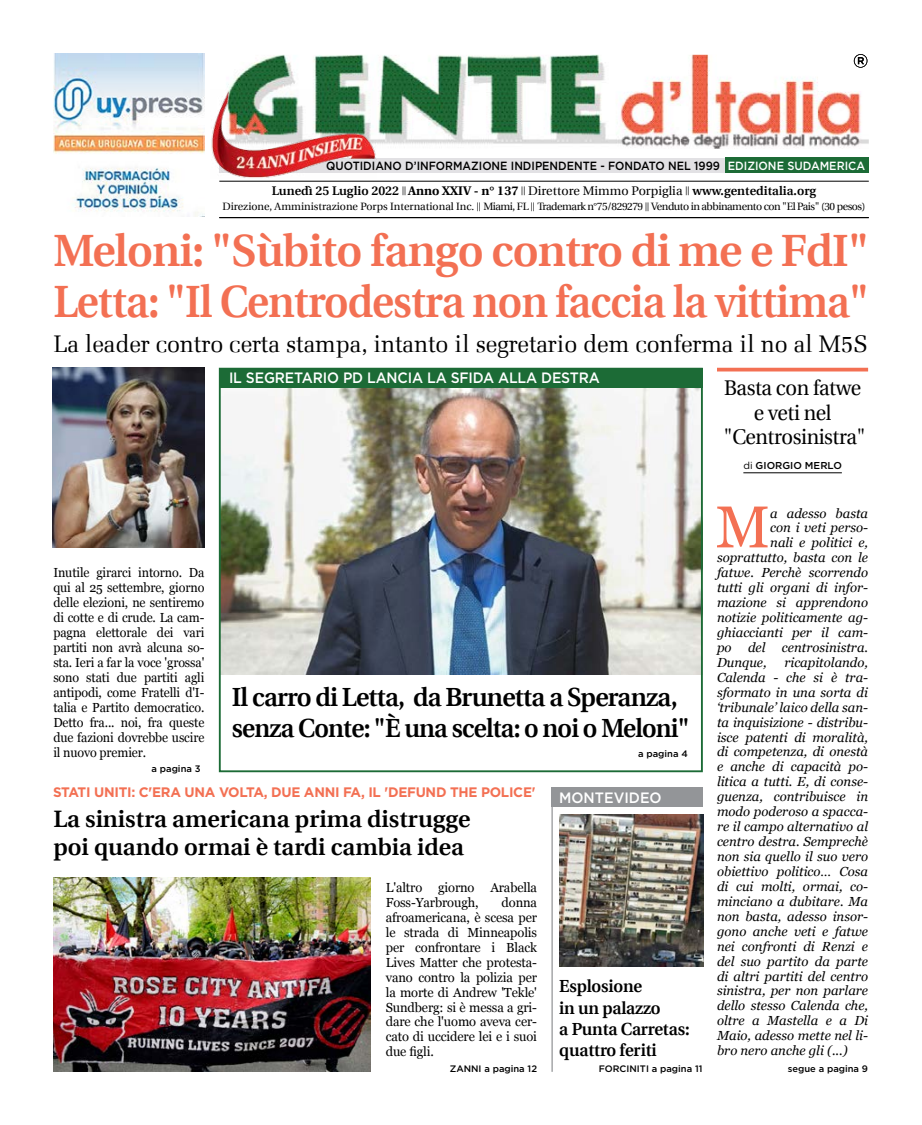
<style>
.page{position:relative;width:922px;height:1125px;background:#fff}
.page>*{position:absolute;margin:0;border:0;box-sizing:border-box;transform-origin:0 0}
.t1{font:58.88px "Georgia";color:#f37053}
.t2{font:600 45.25px/51.2px "Utopia";letter-spacing:-.02em;color:#f37053}
.t3{font:600 26.25px/31.2px "Utopia";letter-spacing:-.03em;color:#000}
.t4{font:300 24px "Melior";letter-spacing:-.01em;color:#000}
.t5{font:600 23.75px/27.5px "Utopia";color:#000}
.t6{font:21.25px/24.4px "Utopia";letter-spacing:-.02em;color:#000;text-align:center;scale:.95 1}
.t7{font:600 17.5px/21.2px "Utopia";letter-spacing:-.01em;color:#000;scale:.96 1}
.t8{font:500 15px "Gotham";letter-spacing:-.01em;color:#fff;scale:.94 1}
.t9{font:500 15px "Gotham";letter-spacing:-.01em;color:#fff;scale:.95 1}
.t10{font:700 13.75px "Gotham";letter-spacing:-.02em;color:#f37053}
.t11{font:italic 13.12px/14.9px "Georgia";color:#000;text-align:justify}
.t12{font:13.12px/14.9px "Georgia";letter-spacing:-.01em;color:#000;text-align:justify;scale:.95 1}
.t13{font:13.12px/14.9px "Georgia";letter-spacing:-.01em;color:#000}
.t14{font:600 12.5px "Utopia";letter-spacing:.005em;color:#000}
.t15{font:500 11.88px "Gotham";color:#000;scale:.92 1}
.t16{font:10.62px "Utopia";letter-spacing:-.04em;color:#000}
.t17{font:500 10px "Gotham";color:#000}
.t18{font:500 9.38px "Gotham";color:#000}
.s1{color:#fff}
.s2{font-weight:400;font-size:8.75px}
.s3{font-weight:700}
.s4{font-weight:400}
.s5{font-size:8.75px}
</style>
<div class="page">
<img style="left:53px;top:53px;width:151px;height:164px">
<img style="left:227px;top:55px;width:641px;height:94px">
<div style="left:219px;top:158px;width:649px;height:15px;background:#e2e1e4"></div>
<div style="left:724px;top:158px;width:144px;height:15px;background:#1c6b36"></div>
<hr style="left:219px;top:181px;width:649px;height:1px;background:#000">
<hr style="left:219px;top:217px;width:649px;height:1px;background:#000">
<svg style="left:853px;top:54px;width:14px;height:14px"></svg>
<img style="left:211px;top:90px;width:165px;height:88px">
<hr style="left:716px;top:368px;width:151px;height:3px;background:#f37053">
<hr style="left:743px;top:472px;width:98px;height:1px;background:#000">
<img style="left:222px;top:388px;width:477px;height:286px">
<div style="left:219px;top:368px;width:483px;height:20px;background:#1c6b36"></div>
<img style="left:53px;top:877px;width:317px;height:195px">
<img style="left:53px;top:368px;width:151px;height:180px">
<div style="left:551px;top:787px;width:152px;height:20px;background:#939598"></div>
<hr style="left:551px;top:788px;width:1px;height:284px;background:#939598">
<img style="left:559px;top:814px;width:143px;height:153px">
<p class="t15" style="left:326px;top:158px;width:587px">QUOTIDIANO D’INFORMAZIONE INDIPENDENTE - FONDATO NEL 1999 <span class="s1">EDIZIONE SUDAMERICA</span></p>
<p class="t14" style="left:272px;top:183px;width:546px">Lunedì 25 Luglio 2022 <span class="s2">||</span> <span class="s3">Anno XXIV - n° 137</span> <span class="s2">||</span> <span class="s4">Direttore Mimmo Porpiglia</span> <span class="s2">||</span> www.genteditalia.org</p>
<p class="t16" style="left:222px;top:201px;width:644px">Direzione, Amministrazione Porps International Inc. <span class="s5">||</span> Miami, FL <span class="s5">||</span> Trademark n°75/829279 <span class="s5">||</span> Venduto in abbinamento con "El Pais" (30 pesos)</p>
<h2 class="t2" style="left:53px;top:226px;width:816px">Meloni: "Sùbito fango contro di me e FdI"<br>Letta: "Il Centrodestra non faccia la vittima"</h2>
<h3 class="t4" style="left:53px;top:334px;width:815px">La leader contro certa stampa, intanto il segretario dem conferma il no al M5S</h3>
<p class="t8" style="left:229px;top:368px;width:396px">IL SEGRETARIO PD LANCIA LA SFIDA ALLA DESTRA</p>
<h3 class="t6" style="left:723px;top:376px;width:151px">Basta con fatwe e veti nel "Centrosinistra"</h3>
<p class="t17" style="left:743px;top:459px;width:100px"><span class="s4">di</span> GIORGIO MERLO</p>
<p class="t12" style="left:53px;top:565px;width:160px">Inutile girarci intorno. Da qui al 25 settembre, giorno delle elezioni, ne sentiremo di cotte e di crude. La cam&shy;pagna elettorale dei vari partiti non avrà alcuna so&shy;sta. Ieri a far la voce 'grossa' sono stati due partiti agli antipodi, come Fratelli d'I&shy;talia e Partito democratico.<br>Detto fra... noi, fra queste due fazioni dovrebbe uscire il nuovo premier.</p>
<p class="t18" style="left:151px;top:763px;width:50px">a pagina 3</p>
<h3 class="t3" style="left:232px;top:681px;width:459px">Il carro di Letta, da Brunetta a Speranza, senza Conte: "È una scelta: o noi o Meloni"</h3>
<p class="t18" style="left:638px;top:748px;width:51px">a pagina 4</p>
<p class="t10" style="left:53px;top:783px;width:484px">STATI UNITI: C'ERA UNA VOLTA, DUE ANNI FA, IL 'DEFUND THE POLICE'</p>
<h3 class="t5" style="left:53px;top:806px;width:418px">La sinistra americana prima distrugge poi quando ormai è tardi cambia idea</h3>
<p class="t13" style="left:385px;top:880px;width:153px">L'altro giorno Arabella<br>Foss-Yarbrough,</p>
<p class="t13" style="left:385px;top:894px;width:153px;text-align:justify;text-indent:116px">donna afroamericana, è scesa per le strada di Minneapolis per confrontare i Black Lives Matter che protesta&shy;vano contro la polizia per la morte di Andrew 'Tekle' Sundberg: si è messa a gri&shy;dare che l'uomo aveva cer&shy;cato di uccidere lei e i suoi due figli.</p>
<p class="t9" style="left:559px;top:788px;width:109px">MONTEVIDEO</p>
<h3 class="t7" style="left:559px;top:976px;width:137px">Esplosione<br>in un palazzo<br>a Punta Carretas: quattro feriti</h3>
<p class="t18" style="left:449px;top:1062px;width:89px">ZANNI a pagina 12</p>
<p class="t18" style="left:598px;top:1062px;width:105px">FORCINITI a pagina 11</p>
<h1 class="t1" style="left:715px;top:484px;width:56px">M</h1>
<p class="t11" style="left:770px;top:505px;width:99px">a adesso basta</p>
<p class="t11" style="left:770px;top:520px;width:99px">con i veti perso-</p>
<p class="t11" style="left:770px;top:535px;width:99px">nali e politici e,</p>
<p class="t11" style="left:716px;top:550px;width:153px">soprattutto, basta con le</p>
<p class="t11" style="left:716px;top:565px;width:152px">fatwe. Perchè scorrendo</p>
<p class="t11" style="left:716px;top:580px;width:152px">tutti gli organi di infor-</p>
<p class="t11" style="left:716px;top:595px;width:152px">mazione si apprendono</p>
<p class="t11" style="left:716px;top:610px;width:152px">notizie politicamente ag-</p>
<p class="t11" style="left:716px;top:625px;width:152px">ghiaccianti per il cam-</p>
<p class="t11" style="left:716px;top:639px;width:152px">po del centrosinistra.</p>
<p class="t11" style="left:716px;top:654px;width:51px">Dunque,</p>
<p class="t11" style="left:716px;top:654px;width:153px;text-indent:67px">ricapitolando, Calenda - che si è tra&shy;sformato in una sorta di ‘tribunale’ laico della san&shy;ta inquisizione - distribu&shy;isce patenti di moralità, di competenza, di onestà e anche di capacità po&shy;litica a tutti. E, di conse&shy;guenza, contribuisce in modo poderoso a spacca&shy;re il campo alternativo al centro destra. Semprechè non sia quello il suo vero obiettivo politico… Cosa di cui molti, ormai, co&shy;minciano a dubitare. Ma non basta, adesso insor&shy;gono anche veti e fatwe nei confronti di Renzi e del suo partito da parte di altri partiti del centro sinistra, per non parlare dello stesso Calenda che, oltre a Mastella e a Di Maio, adesso mette nel li&shy;bro nero anche gli (...)</p>
<p class="t18" style="left:787px;top:1062px;width:82px">segue a pagina 9</p>
</div>
